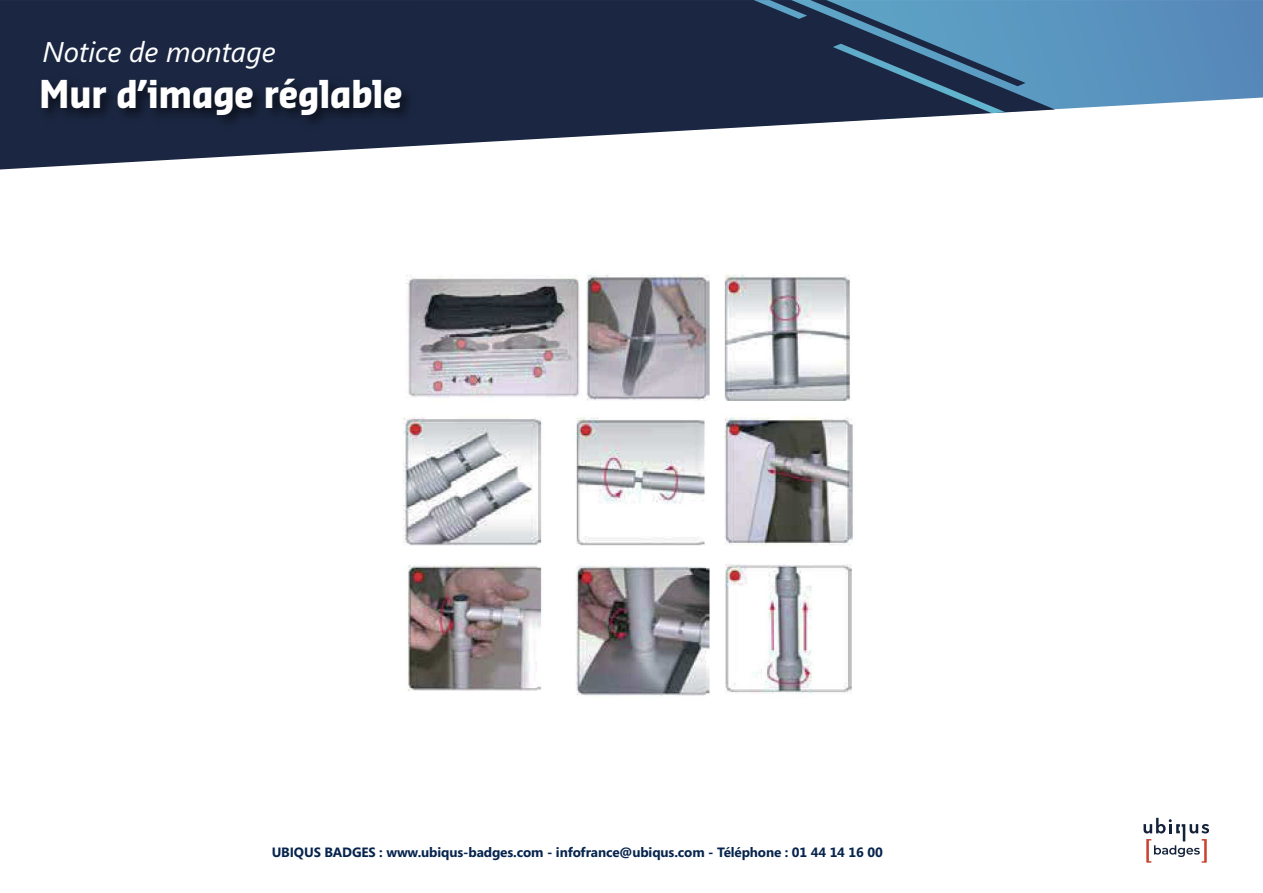
<style>
.page{position:relative;width:1263px;height:893px;background:#fff}
.page>*{position:absolute;margin:0;border:0;box-sizing:border-box;transform-origin:0 0}
.t1{font:700 37.5px "Sansa Con Pro";color:#fff}
.t2{font:italic 28.5px "Segoe";color:#fff}
.t3{font:700 13.5px "Segoe";letter-spacing:-.01em;color:#06244d}
</style>
<div class="page">
<svg style="left:1143px;top:818px;width:66px;height:45px"></svg>
<svg style="left:1055px;top:0;width:208px;height:110px;background:#6295c0"></svg>
<svg style="left:0;top:0;width:1055px;height:169px;fill:#1b2742"></svg>
<svg style="left:754px;top:0;width:271px;height:113px;background:#335372"></svg>
<img style="left:28px;top:65px;width:699px;height:75px">
<img style="left:403px;top:274px;width:450px;height:422px">
<h2 class="t2" style="left:42px;top:36px;width:235px">Notice de montage</h2>
<h1 class="t1" style="left:39px;top:79px;width:365px">Mur d’image réglable</h1>
<p class="t3" style="left:272px;top:844px;width:613px">UBIQUS BADGES : www.ubiqus-badges.com - infofrance@ubiqus.com - Téléphone : 01 44 14 16 00</p>
</div>
